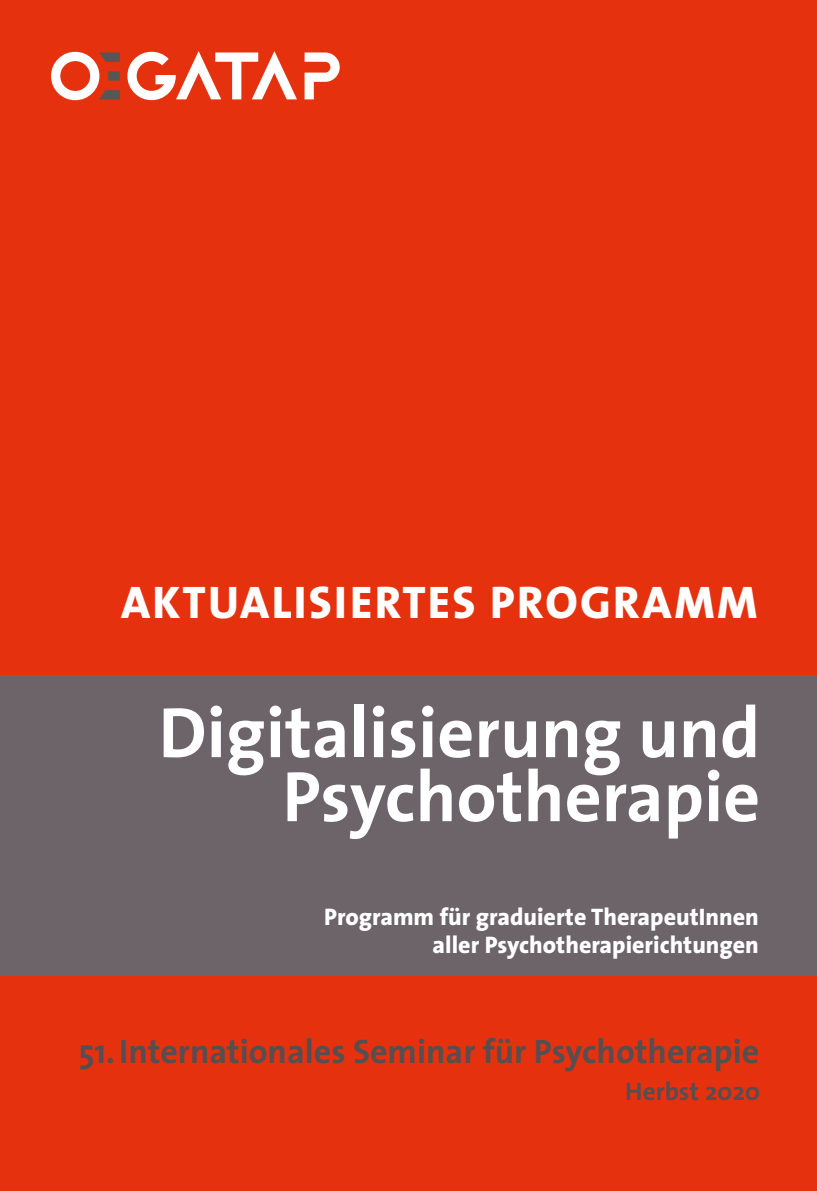
<style>
.page{position:relative;width:817px;height:1191px;background:#fff}
.page>*{position:absolute;margin:0;border:0;box-sizing:border-box;transform-origin:0 0}
.t1{font:700 72px/64px "The Sans";color:#fff;text-align:right}
.t2{font:800 46px "The Sans";letter-spacing:.05em;color:#fff}
.t3{font:700 34px "The Sans";color:#564e51}
.t4{font:700 25.4px "The Sans";color:#564e51}
.t5{font:800 24px/28px "The Sans";color:#fff;text-align:right}
</style>
<div class="page">
<div style="left:0;top:0;width:816px;height:1191px;background:#e6310e"></div>
<div style="left:0;top:675px;width:816px;height:300px;background:#6d6469"></div>
<svg style="left:304px;top:52px;width:35px;height:47px"></svg>
<svg style="left:127px;top:51px;width:170px;height:49px"></svg>
<svg style="left:51px;top:52px;width:69px;height:48px"></svg>
<h2 class="t2" style="left:121px;top:564px;width:638px">AKTUALISIERTES PROGRAMM</h2>
<h1 class="t1" style="left:158px;top:699px;width:603px">Digitalisierung und<br>Psychotherapie</h1>
<p class="t5" style="left:324px;top:902px;width:436px">Programm für graduierte TherapeutInnen aller Psychotherapierichtungen</p>
<h3 class="t3" style="left:79px;top:1023px;width:682px">51.Internationales Seminar für Psychotherapie</h3>
<p class="t4" style="left:625px;top:1070px;width:137px">Herbst 2020</p>
</div>
